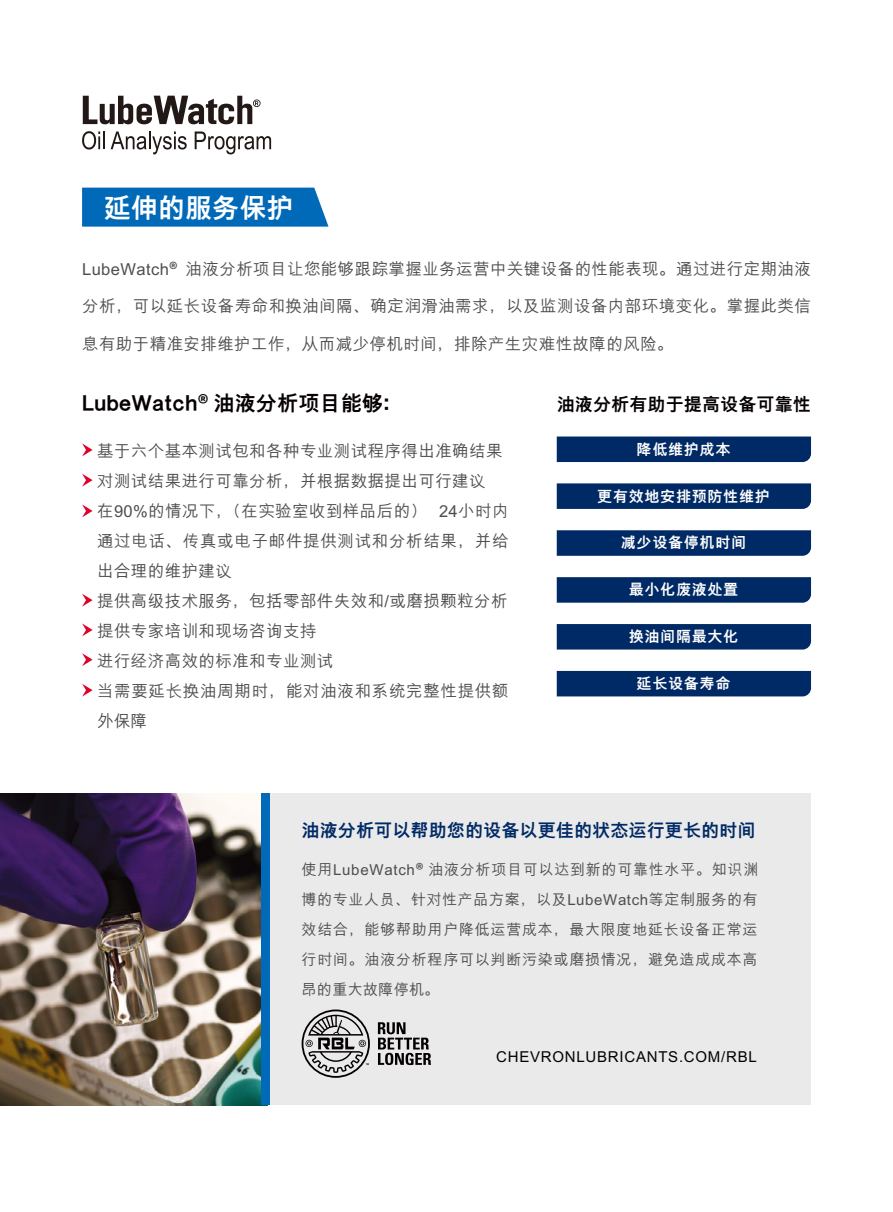
<style>
.page{position:relative;width:893px;height:1212px;background:#fff}
.page>*{position:absolute;margin:0;border:0;box-sizing:border-box;transform-origin:0 0}
.t1{font:800 27px "M Hei PRC";letter-spacing:.005em;color:#fff}
.t2{font:800 21px "M Hei PRC";letter-spacing:.01em;color:#070002}
.t3{font:800 18px "M Hei PRC";letter-spacing:.01em;color:#002a65}
.t4{font:800 18px "M Hei PRC";letter-spacing:.01em;color:#070002}
.t5{font:500 16.5px/30px "M Hei PRC";letter-spacing:.025em;color:#4f4d4f}
.t6{font:500 15px/30px "M Hei PRC";letter-spacing:.05em;color:#4f4d4f;text-align:justify}
.t7{font:800 15px "M Hei PRC";letter-spacing:.05em;color:#fff}
.t8{font:500 15px "M Hei PRC";letter-spacing:.05em;color:#040000}
.s1{font-family:"Source Han Sans CN";font-weight:700}
</style>
<div class="page">
<div style="left:123px;top:793px;width:688px;height:312px;background:#eaeaea"></div>
<img style="left:0;top:793px;width:261px;height:312px">
<svg style="left:82px;top:131px;width:23px;height:19px"></svg>
<svg style="left:111px;top:131px;width:76px;height:23px"></svg>
<svg style="left:195px;top:131px;width:76px;height:23px"></svg>
<svg style="left:83px;top:96px;width:178px;height:28px"></svg>
<svg style="left:82px;top:443px;width:11px;height:13px"></svg>
<svg style="left:82px;top:474px;width:11px;height:13px"></svg>
<svg style="left:82px;top:504px;width:11px;height:13px"></svg>
<svg style="left:82px;top:594px;width:11px;height:13px"></svg>
<svg style="left:82px;top:623px;width:11px;height:13px"></svg>
<svg style="left:82px;top:653px;width:11px;height:13px"></svg>
<svg style="left:82px;top:684px;width:11px;height:13px"></svg>
<div style="left:557px;top:436px;width:254px;height:26px;background:#002a65"></div>
<svg style="left:557px;top:483px;width:254px;height:26px;background:#052e68"></svg>
<svg style="left:557px;top:530px;width:254px;height:26px;background:#052e68"></svg>
<svg style="left:557px;top:577px;width:254px;height:26px;background:#052e68"></svg>
<div style="left:557px;top:624px;width:254px;height:25px;background:#002a65"></div>
<div style="left:557px;top:671px;width:254px;height:25px;background:#002a65"></div>
<svg style="left:378px;top:1022px;width:53px;height:43px"></svg>
<svg style="left:302px;top:1009px;width:68px;height:69px"></svg>
<div style="left:261px;top:793px;width:9px;height:312px;background:#006ab8"></div>
<div style="left:82px;top:188px;width:246px;height:39px;background:#006ab8"></div>
<h1 class="t1" style="left:104px;top:192px;width:191px">延伸的服务保护</h1>
<p class="t5" style="left:82px;top:254px;width:730px">LubeWatch<span class="s1">®</span> 油液分析项目让您能够跟踪掌握业务运营中关键设备的性能表现。通过进行定期油液</p>
<p class="t5" style="left:82px;top:291px;width:730px">分析，可以延长设备寿命和换油间隔、确定润滑油需求，以及监测设备内部环境变化。掌握此类信</p>
<p class="t5" style="left:82px;top:329px;width:593px">息有助于精准安排维护工作，从而减少停机时间，排除产生灾难性故障的风险。</p>
<p class="t2" style="left:82px;top:392px;width:323px">LubeWatch<span class="s1">®</span> 油液分析项目能够：</p>
<p class="t5" style="left:97px;top:436px;width:413px">基于六个基本测试包和各种专业测试程序得出准确结果对测试结果进行可靠分析，并根据数据提出可行建议在90%的情况下，(在实验室收到样品后的) 24小时内通过电话、传真或电子邮件提供测试和分析结果，并给出合理的维护建议<br>提供高级技术服务，包括零部件失效和/或磨损颗粒分析提供专家培训和现场咨询支持<br>进行经济高效的标准和专业测试<br>当需要延长换油周期时，能对油液和系统完整性提供额外保障</p>
<p class="t4" style="left:557px;top:394px;width:256px">油液分析有助于提高设备可靠性</p>
<p class="t7" style="left:637px;top:441px;width:95px">降低维护成本</p>
<p class="t7" style="left:597px;top:487px;width:174px">更有效地安排预防性维护</p>
<p class="t7" style="left:621px;top:534px;width:127px">减少设备停机时间</p>
<p class="t7" style="left:629px;top:581px;width:111px">最小化废液处置</p>
<p class="t7" style="left:629px;top:628px;width:111px">换油间隔最大化</p>
<p class="t7" style="left:637px;top:675px;width:95px">延长设备寿命</p>
<p class="t3" style="left:302px;top:820px;width:455px">油液分析可以帮助您的设备以更佳的状态运行更长的时间</p>
<p class="t6" style="left:302px;top:855px;width:458px">使用LubeWatch<span class="s1">®</span> 油液分析项目可以达到新的可靠性水平。知识渊博的专业人员、针对性产品方案，以及LubeWatch等定制服务的有效结合，能够帮助用户降低运营成本，最大限度地延长设备正常运行时间。油液分析程序可以判断污染或磨损情况，避免造成成本高昂的重大故障停机。</p>
<p class="t8" style="left:496px;top:1048px;width:262px">CHEVRONLUBRICANTS.COM/RBL</p>
</div>
